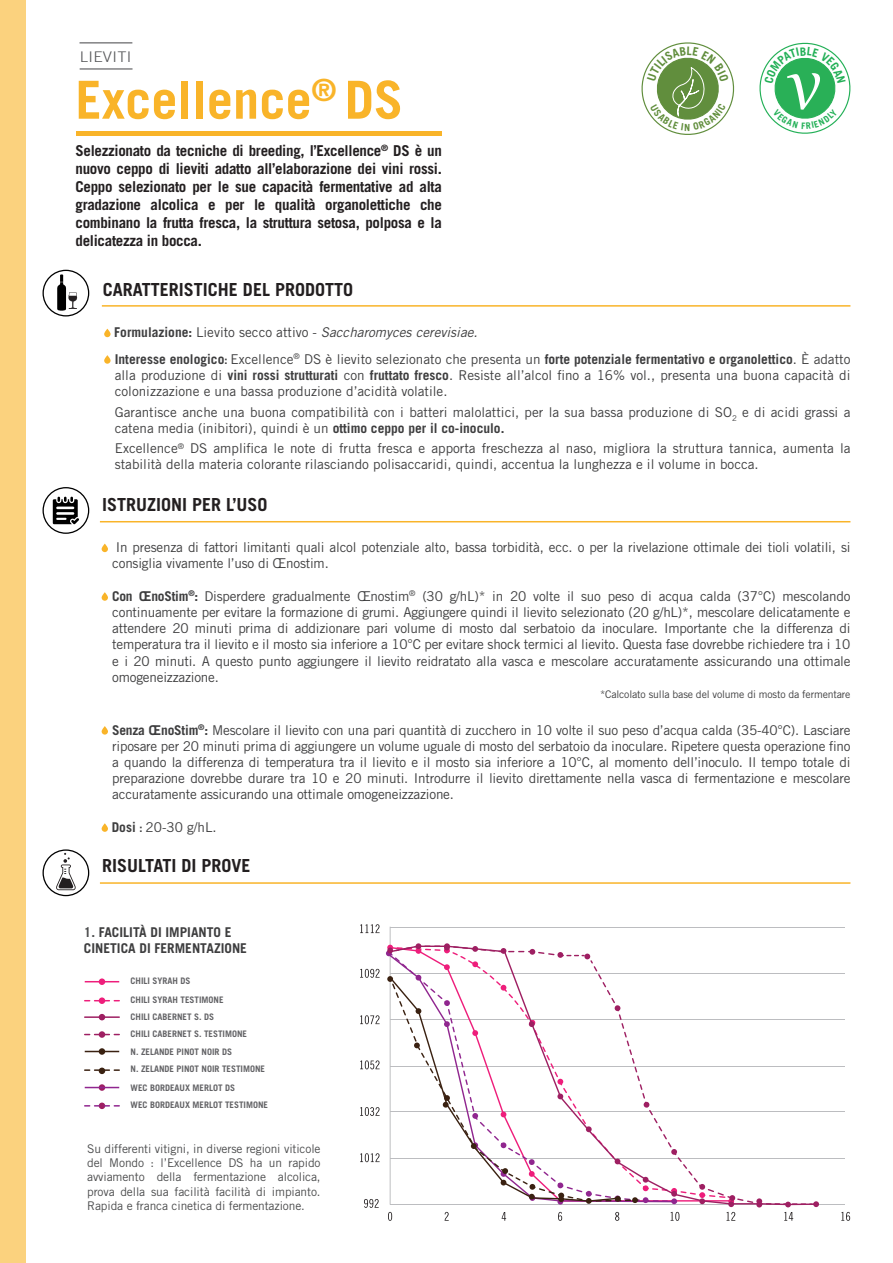
<style>
.page{position:relative;width:893px;height:1263px;background:#fff}
.page>*{position:absolute;margin:0;border:0;box-sizing:border-box;transform-origin:0 0}
.t1{font:700 52.5px "Trade Gothic LT Std";color:#f9b429}
.t2{font:700 18px "Trade Gothic LT Std";color:#231f20}
.t3{font:700 15px/18px "Trade Gothic LT Std";letter-spacing:-.02em;color:#231f20;text-align:justify}
.t4{font:300 14.7px "Trade Gothic LT Std";letter-spacing:.02em;color:#57585a;scale:1.12 1}
.t5{font:13.5px/16.2px "Trade Gothic LT Std";color:#3e3e3f;text-align:justify}
.t6{font:italic 13.5px "Trade Gothic LT Std";color:#3e3e3f}
.t7{font:700 13.5px/16.2px "Trade Gothic LT Std";color:#3e3e3f}
.t8{font:12px/14.4px "Trade Gothic LT Std";letter-spacing:-.01em;color:#4b4c4d;text-align:justify}
.t9{font:10.5px "Trade Gothic LT Std";letter-spacing:-.015em;color:#3e3e3f}
.t10{font:700 9px "Trade Gothic LT Std";color:#636366}
.s1{font-weight:700;font-style:normal}
.s2{font-style:normal}
.s3{font-weight:700}
.s4{font-family:"Trade Gothic LT Std Bd Cn 20"}
.s5{color:#4b4c4d}
</style>
<div class="page">
<div style="left:0;top:0;width:26px;height:1263px;background:#fbd27e"></div>
<svg style="left:104px;top:329px;width:7px;height:8px"></svg>
<svg style="left:104px;top:355px;width:7px;height:9px"></svg>
<svg style="left:43px;top:270px;width:46px;height:46px"></svg>
<hr style="left:102px;top:305px;width:748px;height:2px;background:#f9b429">
<div style="left:102px;top:544px;width:6px;height:8px;background:#f9b429;border-radius:3px"></div>
<svg style="left:102px;top:592px;width:6px;height:9px"></svg>
<svg style="left:102px;top:726px;width:6px;height:9px"></svg>
<svg style="left:102px;top:823px;width:6px;height:9px"></svg>
<svg style="left:43px;top:487px;width:46px;height:47px"></svg>
<hr style="left:100px;top:521px;width:750px;height:1px;background:#f9b429">
<div style="left:76px;top:131px;width:366px;height:5px;background:#f9b429"></div>
<hr style="left:100px;top:882px;width:750px;height:2px;background:#f9b429">
<svg style="left:43px;top:849px;width:46px;height:47px"></svg>
<hr style="left:389px;top:927px;width:2px;height:277px;background:#d1d2d4">
<hr style="left:390px;top:973px;width:455px;height:1px;background:#bcbdc0">
<hr style="left:390px;top:927px;width:455px;height:1px;background:#bcbdc0">
<hr style="left:390px;top:1019px;width:455px;height:1px;background:#bcbdc0">
<hr style="left:390px;top:1066px;width:455px;height:1px;background:#bcbdc0">
<hr style="left:390px;top:1111px;width:455px;height:1px;background:#bcbdc0">
<hr style="left:390px;top:1158px;width:455px;height:1px;background:#bcbdc0">
<svg style="left:360px;top:924px;width:20px;height:9px"></svg>
<svg style="left:360px;top:1015px;width:20px;height:9px"></svg>
<svg style="left:360px;top:1107px;width:20px;height:9px"></svg>
<svg style="left:360px;top:1153px;width:20px;height:9px"></svg>
<svg style="left:360px;top:969px;width:20px;height:9px"></svg>
<svg style="left:360px;top:1060px;width:20px;height:9px"></svg>
<svg style="left:364px;top:1199px;width:15px;height:9px"></svg>
<svg style="left:841px;top:1212px;width:9px;height:9px"></svg>
<hr style="left:390px;top:1204px;width:455px;height:1px;background:#bcbdc0">
<svg style="left:386px;top:943px;width:433px;height:278px"></svg>
<div style="left:99px;top:978px;width:6px;height:7px;background:#ee1e7b;border-radius:50%"></div>
<hr style="left:85px;top:981px;width:34px;height:1px;background:#ee1e7b">
<div style="left:99px;top:997px;width:6px;height:7px;background:#ee1e7b;border-radius:50%"></div>
<svg style="left:85px;top:1000px;width:34px;height:1px"></svg>
<svg style="left:99px;top:1014px;width:6px;height:6px"></svg>
<hr style="left:85px;top:1016px;width:34px;height:2px;background:#9e1f62">
<div style="left:99px;top:1031px;width:6px;height:7px;background:#9e1f62;border-radius:50%"></div>
<svg style="left:85px;top:1034px;width:34px;height:1px"></svg>
<div style="left:99px;top:1048px;width:6px;height:7px;background:#3a2111;border-radius:50%"></div>
<hr style="left:85px;top:1051px;width:34px;height:1px;background:#3a2111">
<div style="left:99px;top:1067px;width:6px;height:7px;background:#3a2111;border-radius:50%"></div>
<svg style="left:85px;top:1069px;width:34px;height:2px"></svg>
<div style="left:99px;top:1084px;width:6px;height:7px;background:#9e1f62;border-radius:50%"></div>
<hr style="left:85px;top:1087px;width:34px;height:1px;background:#90268f">
<div style="left:99px;top:1102px;width:6px;height:7px;background:#9e1f62;border-radius:50%"></div>
<svg style="left:85px;top:1105px;width:34px;height:1px"></svg>
<hr style="left:80px;top:42px;width:52px;height:1px;background:#57585a">
<hr style="left:80px;top:68px;width:53px;height:2px;background:#57585a">
<svg style="left:641px;top:42px;width:93px;height:93px"></svg>
<svg style="left:759px;top:42px;width:91px;height:92px"></svg>
<p class="t4" style="left:80px;top:48px;width:47px">LIEVITI</p>
<p class="t1" style="left:75px;top:68px;width:329px">Excellence<sup>®</sup> DS</p>
<p class="t3" style="left:75px;top:142px;width:368px">Selezzionato da tecniche di breeding, l’Excellence<sup>®</sup> DS è un nuovo ceppo di lieviti adatto all’elaborazione dei vini rossi.<br>Ceppo selezionato per le sue capacità fermentative ad alta gradazione alcolica e per le qualità organolettiche che combinano la frutta fresca, la struttura setosa, polposa e la delicatezza in bocca.</p>
<p class="t2" style="left:103px;top:278px;width:252px">CARATTERISTICHE DEL PRODOTTO</p>
<p class="t6" style="left:114px;top:324px;width:365px"><span class="s1">Formulazione:</span> <span class="s2">Lievito secco attivo -</span> Saccharomyces cerevisiae.</p>
<p class="t5" style="left:115px;top:351px;width:737px"><span class="s3">Interesse enologico</span><span class="s4">:</span> Excellence<sup>®</sup> DS è lievito selezionato che presenta un <span class="s3">forte potenziale fermentativo e organolettico</span>. È adatto alla produzione di <span class="s3">vini rossi strutturati</span> con <span class="s3">fruttato fresco</span>. Resiste all’alcol fino a 16% vol., presenta una buona capacità di colonizzazione e una bassa produzione d’acidità volatile.</p>
<p class="t5" style="left:115px;top:403px;width:737px">Garantisce anche una buona compatibilità con i batteri malolattici, per la sua bassa produzione di SO<sub>2</sub> e di acidi grassi a catena media (inibitori), quindi è un <span class="s3">ottimo ceppo per il co-inoculo.</span></p>
<p class="t5" style="left:115px;top:440px;width:737px">Excellence<sup>®</sup> DS amplifica le note di frutta fresca e apporta freschezza al naso, migliora la struttura tannica, aumenta la stabilità della materia colorante rilasciando polisaccaridi, quindi, accentua la lunghezza e il volume in bocca.</p>
<p class="t2" style="left:102px;top:493px;width:167px">ISTRUZIONI PER L’USO</p>
<p class="t5" style="left:112px;top:539px;width:740px">In presenza di fattori limitanti quali alcol potenziale alto, bassa torbidità, ecc. o per la rivelazione ottimale dei tioli volatili, si consiglia vivamente l’uso di Œnostim.</p>
<p class="t5" style="left:112px;top:588px;width:740px"><span class="s3">Con ŒnoStim</span><sup>®</sup><span class="s3">:</span> Disperdere gradualmente Œnostim<sup>®</sup> (30 g/hL)* in 20 volte il suo peso di acqua calda (37°C) mescolando continuamente per evitare la formazione di grumi. Aggiungere quindi il lievito selezionato (20 g/hL)*, mescolare delicatamente e attendere 20 minuti prima di addizionare pari volume di mosto dal serbatoio da inoculare. Importante che la differenza di temperatura tra il lievito e il mosto sia inferiore a 10°C per evitare shock termici al lievito. Questa fase dovrebbe richiedere tra i 10 e i 20 minuti. A questo punto aggiungere il lievito reidratato alla vasca e mescolare accuratamente assicurando una ottimale omogeneizzazione.</p>
<p class="t9" style="left:600px;top:688px;width:252px">*Calcolato sulla base del volume di mosto da fermentare</p>
<p class="t5" style="left:112px;top:721px;width:740px"><span class="s3">Senza ŒnoStim</span><sup>®</sup><span class="s3">:</span> Mescolare il lievito con una pari quantità di zucchero in 10 volte il suo peso d’acqua calda (35-40°C). Lasciare riposare per 20 minuti prima di aggiungere un volume uguale di mosto del serbatoio da inoculare. Ripetere questa operazione fino a quando la differenza di temperatura tra il lievito e il mosto sia inferiore a 10°C, al momento dell’inoculo. Il tempo totale di preparazione dovrebbe durare tra 10 e 20 minuti. Introdurre il lievito direttamente nella vasca di fermentazione e mescolare accuratamente assicurando una ottimale omogeneizzazione.</p>
<p class="t5" style="left:112px;top:819px;width:106px"><span class="s3">Dosi</span> <span class="s4">:</span> 20-30 g/hL.</p>
<p class="t2" style="left:102px;top:854px;width:150px">RISULTATI DI PROVE</p>
<p class="t7" style="left:84px;top:924px;width:165px"><span class="s5">1.</span> FACILITÀ DI IMPIANTO E<br>CINETICA DI FERMENTAZIONE</p>
<p class="t10" style="left:131px;top:975px;width:62px">CHILI SYRAH DS</p>
<p class="t10" style="left:131px;top:995px;width:95px">CHILI SYRAH TESTIMONE</p>
<p class="t10" style="left:131px;top:1011px;width:85px">CHILI CABERNET S. DS</p>
<p class="t10" style="left:131px;top:1028px;width:118px">CHILI CABERNET S. TESTIMONE</p>
<p class="t10" style="left:131px;top:1046px;width:103px">N. ZELANDE PINOT NOIR DS</p>
<p class="t10" style="left:131px;top:1063px;width:136px">N. ZELANDE PINOT NOIR TESTIMONE</p>
<p class="t10" style="left:131px;top:1083px;width:106px">WEC BORDEAUX MERLOT DS</p>
<p class="t10" style="left:131px;top:1099px;width:139px">WEC BORDEAUX MERLOT TESTIMONE</p>
<p class="t8" style="left:87px;top:1141px;width:235px">Su differenti vitigni, in diverse regioni viticole del Mondo : l’Excellence DS ha un rapido avviamento della fermentazione alcolica, prova della sua facilità facilità di impianto.<br>Rapida e franca cinetica di fermentazione.</p>
</div>
